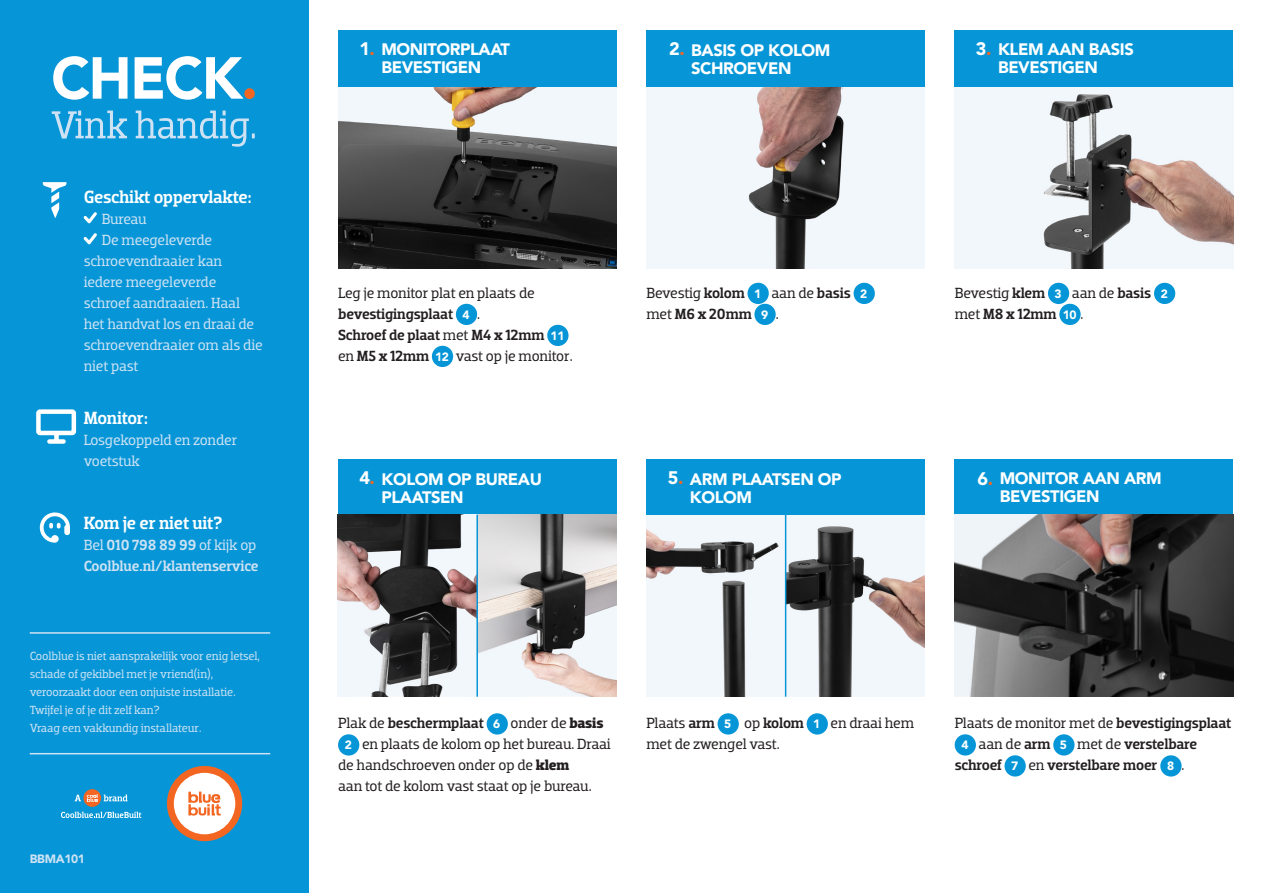
<style>
.page{position:relative;width:1263px;height:893px;background:#fff}
.page>*{position:absolute;margin:0;border:0;box-sizing:border-box;transform-origin:0 0}
.Kop_3_op_blauw{font:500 18px "Dobra Slab";letter-spacing:-.01em;color:#fff}
.Kop_2_op_blauw{font:900 16.5px/18px "Avenir LT Std";letter-spacing:-.025em;color:#fff}
.broodtekst{font:15px/21px "Dobra Slab";letter-spacing:-.01em;color:#231f20}
.broodtekst_op_blauw{font:15px/21px "Dobra Slab";letter-spacing:-.01em;color:#cee2f4}
.broodtekst-2{font:500 15px/21px "Dobra Slab";letter-spacing:-.01em;color:#231f20}
.broodtekst_op_blauw-2{font:500 15px/21px "Dobra Slab";letter-spacing:-.015em;color:#cee2f4}
.onderschrift{font:12px/18px "Dobra Slab";letter-spacing:-.01em;color:#cee2f4}
.t1{font:900 12px "Avenir LT Std";color:#fff}
.broodtekst-3{font:900 12px "Avenir LT Std";letter-spacing:-.025em;color:#cee2f4}
.s1{font-weight:400}
.s2{font-size:18px}
.s3{font-size:18px;color:#f36621}
.s4{font-weight:500}
.s5{font-weight:700}
</style>
<div class="page">
<img style="left:338px;top:86px;width:279px;height:182px">
<img style="left:955px;top:86px;width:278px;height:182px">
<img style="left:646px;top:86px;width:279px;height:182px">
<div style="left:0;top:0;width:308px;height:893px;background:#0696d7"></div>
<div style="left:338px;top:30px;width:279px;height:56px;background:#0696d7"></div>
<div style="left:646px;top:30px;width:279px;height:56px;background:#0696d7"></div>
<div style="left:955px;top:30px;width:278px;height:56px;background:#0696d7"></div>
<div style="left:717px;top:713px;width:22px;height:22px;background:#0696d7;border-radius:50%"></div>
<div style="left:807px;top:713px;width:21px;height:22px;background:#0696d7;border-radius:50%"></div>
<div style="left:747px;top:283px;width:22px;height:21px;background:#0696d7;border-radius:50%"></div>
<div style="left:853px;top:283px;width:22px;height:21px;background:#0696d7;border-radius:50%"></div>
<div style="left:754px;top:304px;width:22px;height:21px;background:#0696d7;border-radius:50%"></div>
<div style="left:955px;top:734px;width:21px;height:22px;background:#0696d7;border-radius:50%"></div>
<div style="left:1053px;top:734px;width:21px;height:22px;background:#0696d7;border-radius:50%"></div>
<div style="left:1004px;top:755px;width:22px;height:22px;background:#0696d7;border-radius:50%"></div>
<div style="left:1160px;top:755px;width:21px;height:22px;background:#0696d7;border-radius:50%"></div>
<div style="left:1048px;top:283px;width:21px;height:21px;background:#0696d7;border-radius:50%"></div>
<div style="left:1154px;top:283px;width:21px;height:21px;background:#0696d7;border-radius:50%"></div>
<div style="left:1059px;top:304px;width:22px;height:21px;background:#0696d7;border-radius:50%"></div>
<svg style="left:40px;top:512px;width:30px;height:31px"></svg>
<div style="left:456px;top:304px;width:21px;height:21px;background:#0696d7;border-radius:50%"></div>
<div style="left:547px;top:325px;width:21px;height:21px;background:#0696d7;border-radius:50%"></div>
<div style="left:432px;top:346px;width:21px;height:21px;background:#0696d7;border-radius:50%"></div>
<svg style="left:52px;top:111px;width:203px;height:36px"></svg>
<div style="left:244px;top:88px;width:11px;height:11px;background:#f36621;border-radius:50%"></div>
<svg style="left:53px;top:56px;width:191px;height:44px"></svg>
<div style="left:167px;top:766px;width:75px;height:75px;background:#f36621;border-radius:50%"></div>
<div style="left:174px;top:773px;width:61px;height:61px;background:#fff;border-radius:50%"></div>
<svg style="left:188px;top:792px;width:33px;height:23px"></svg>
<svg style="left:61px;top:812px;width:80px;height:6px"></svg>
<svg style="left:75px;top:795px;width:6px;height:6px"></svg>
<svg style="left:104px;top:795px;width:24px;height:6px"></svg>
<div style="left:83px;top:789px;width:18px;height:18px;background:#f36621;border-radius:50%"></div>
<svg style="left:87px;top:794px;width:11px;height:8px"></svg>
<svg style="left:84px;top:212px;width:13px;height:11px"></svg>
<svg style="left:84px;top:233px;width:13px;height:11px"></svg>
<svg style="left:43px;top:182px;width:23px;height:36px"></svg>
<div style="left:646px;top:459px;width:279px;height:57px;background:#0696d7"></div>
<div style="left:955px;top:459px;width:278px;height:57px;background:#0696d7"></div>
<div style="left:338px;top:459px;width:278px;height:57px;background:#0696d7"></div>
<img style="left:646px;top:516px;width:279px;height:181px">
<img style="left:955px;top:515px;width:278px;height:182px">
<img style="left:338px;top:515px;width:278px;height:181px">
<hr style="left:30px;top:632px;width:240px;height:2px;background:#cee2f4">
<hr style="left:30px;top:753px;width:240px;height:1px;background:#cee2f4">
<svg style="left:36px;top:409px;width:41px;height:35px"></svg>
<hr style="left:785px;top:515px;width:1px;height:182px;background:#0696d7">
<hr style="left:476px;top:515px;width:2px;height:182px;background:#0696d7">
<div style="left:487px;top:713px;width:21px;height:22px;background:#0696d7;border-radius:50%"></div>
<div style="left:338px;top:734px;width:21px;height:22px;background:#0696d7;border-radius:50%"></div>
<p class="Kop_3_op_blauw" style="left:84px;top:186px;width:170px">Geschikt oppervlakte:</p>
<p class="broodtekst_op_blauw" style="left:102px;top:209px;width:46px">Bureau</p>
<p class="broodtekst_op_blauw" style="left:102px;top:230px;width:112px">De meegeleverde</p>
<p class="broodtekst_op_blauw" style="left:84px;top:251px;width:140px">schroevendraaier kan</p>
<p class="broodtekst_op_blauw" style="left:84px;top:272px;width:134px">iedere meegeleverde</p>
<p class="broodtekst_op_blauw" style="left:84px;top:293px;width:158px">schroef aandraaien. Haal</p>
<p class="broodtekst_op_blauw" style="left:84px;top:314px;width:172px">het handvat los en draai de</p>
<p class="broodtekst_op_blauw" style="left:84px;top:335px;width:181px">schroevendraaier om als die</p>
<p class="broodtekst_op_blauw" style="left:84px;top:356px;width:56px">niet past</p>
<p class="Kop_3_op_blauw" style="left:84px;top:407px;width:66px">Monitor:</p>
<p class="broodtekst_op_blauw" style="left:84px;top:429px;width:155px">Losgekoppeld en zonder voetstuk</p>
<p class="Kop_3_op_blauw" style="left:84px;top:512px;width:140px">Kom je er niet uit?</p>
<p class="broodtekst_op_blauw-2" style="left:84px;top:534px;width:177px"><span class="s1">Bel</span> 010 798 89 99 <span class="s1">of kijk op<br></span>Coolblue.nl/klantenservice</p>
<p class="onderschrift" style="left:30px;top:647px;width:232px">Coolblue is niet aansprakelijk voor enig letsel, schade of gekibbel met je vriend(in), veroorzaakt door een onjuiste installatie.<br>Twijfel je of je dit zelf kan?<br>Vraag een vakkundig installateur.</p>
<p class="broodtekst-3" style="left:30px;top:852px;width:57px">BBMA101</p>
<p class="Kop_2_op_blauw" style="left:359px;top:40px;width:152px;text-align:center"><span class="s2">1</span><span class="s3">.</span> MONITORPLAAT<br>BEVESTIGEN</p>
<p class="Kop_2_op_blauw" style="left:691px;top:41px;width:141px;text-indent:-22px"><span class="s2">2</span><span class="s3">.</span> BASIS OP KOLOM<br>SCHROEVEN</p>
<p class="Kop_2_op_blauw" style="left:998px;top:40px;width:137px;text-indent:-22px"><span class="s2">3</span><span class="s3">.</span> KLEM AAN BASIS<br>BEVESTIGEN</p>
<p class="broodtekst" style="left:338px;top:282px;width:198px">Leg je monitor plat en plaats de <span class="s4">bevestigingsplaat</span></p>
<p class="t1" style="left:463px;top:307px;width:9px">4</p>
<p class="broodtekst-2" style="left:338px;top:303px;width:208px;text-indent:139px"><span class="s1">.<br></span>Schroef de plaat <span class="s1">met</span> M4 x 12mm</p>
<p class="t1" style="left:550px;top:328px;width:15px">11</p>
<p class="broodtekst-2" style="left:338px;top:345px;width:93px"><span class="s1">en</span> M5 x 12mm</p>
<p class="t1" style="left:435px;top:349px;width:15px">12</p>
<p class="broodtekst" style="left:456px;top:345px;width:118px">vast op je monitor.</p>
<p class="Kop_2_op_blauw" style="left:382px;top:470px;width:162px;text-indent:-22px"><span class="s2">4</span><span class="s3">.</span> KOLOM OP BUREAU<br>PLAATSEN</p>
<p class="broodtekst" style="left:646px;top:282px;width:100px">Bevestig <span class="s4">kolom</span></p>
<p class="t1" style="left:754px;top:286px;width:9px">1</p>
<p class="broodtekst" style="left:771px;top:282px;width:81px">aan de <span class="s4">basis</span></p>
<p class="t1" style="left:860px;top:286px;width:9px">2</p>
<p class="broodtekst-2" style="left:646px;top:303px;width:107px"><span class="s1">met</span> M6 x 20mm</p>
<p class="t1" style="left:761px;top:307px;width:9px">9</p>
<p class="broodtekst" style="left:776px;top:303px;width:4px">.</p>
<p class="broodtekst" style="left:955px;top:282px;width:92px">Bevestig <span class="s4">klem</span></p>
<p class="t1" style="left:1055px;top:286px;width:9px">3</p>
<p class="broodtekst" style="left:1072px;top:282px;width:81px">aan de <span class="s4">basis</span></p>
<p class="t1" style="left:1161px;top:286px;width:9px">2</p>
<p class="broodtekst-2" style="left:955px;top:303px;width:103px"><span class="s1">met</span> M8 x 12mm</p>
<p class="t1" style="left:1063px;top:307px;width:15px">10</p>
<p class="broodtekst" style="left:1081px;top:303px;width:4px">.</p>
<p class="Kop_2_op_blauw" style="left:690px;top:470px;width:153px;text-indent:-22px"><span class="s2">5</span><span class="s3">.</span> ARM PLAATSEN OP<br>KOLOM</p>
<p class="Kop_2_op_blauw" style="left:1000px;top:469px;width:163px;text-indent:-22px"><span class="s2">6</span><span class="s3">.</span> MONITOR AAN ARM<br>BEVESTIGEN</p>
<p class="broodtekst-2" style="left:338px;top:713px;width:147px"><span class="s1">Plak de</span> beschermplaat</p>
<p class="t1" style="left:493px;top:717px;width:9px">6</p>
<p class="broodtekst" style="left:511px;top:713px;width:95px">onder de <span class="s5">basis</span></p>
<p class="t1" style="left:345px;top:738px;width:9px">2</p>
<p class="broodtekst" style="left:338px;top:734px;width:274px;text-indent:24px">en plaats de kolom op het bureau. Draai de handschroeven onder op de <span class="s5">klem<br></span>aan tot de kolom vast staat op je bureau.</p>
<p class="broodtekst" style="left:646px;top:713px;width:70px">Plaats <span class="s4">arm</span></p>
<p class="t1" style="left:724px;top:717px;width:9px">5</p>
<p class="broodtekst-2" style="left:744px;top:713px;width:61px"><span class="s1">op</span> kolom</p>
<p class="t1" style="left:813px;top:717px;width:9px">1</p>
<p class="broodtekst" style="left:830px;top:713px;width:85px">en draai hem</p>
<p class="broodtekst" style="left:646px;top:734px;width:135px">met de zwengel vast.</p>
<p class="broodtekst" style="left:955px;top:713px;width:278px">Plaats de monitor met de <span class="s4">bevestigingsplaat</span></p>
<p class="t1" style="left:961px;top:738px;width:9px">4</p>
<p class="broodtekst" style="left:979px;top:734px;width:73px">aan de <span class="s4">arm</span></p>
<p class="t1" style="left:1060px;top:738px;width:9px">5</p>
<p class="broodtekst-2" style="left:1077px;top:734px;width:122px"><span class="s1">met de</span> verstelbare</p>
<p class="broodtekst-2" style="left:955px;top:755px;width:49px">schroef</p>
<p class="t1" style="left:1011px;top:759px;width:9px">7</p>
<p class="broodtekst-2" style="left:1028px;top:755px;width:131px"><span class="s1">en</span> verstelbare moer</p>
<p class="t1" style="left:1167px;top:759px;width:9px">8</p>
<p class="broodtekst" style="left:1181px;top:755px;width:4px">.</p>
</div>
